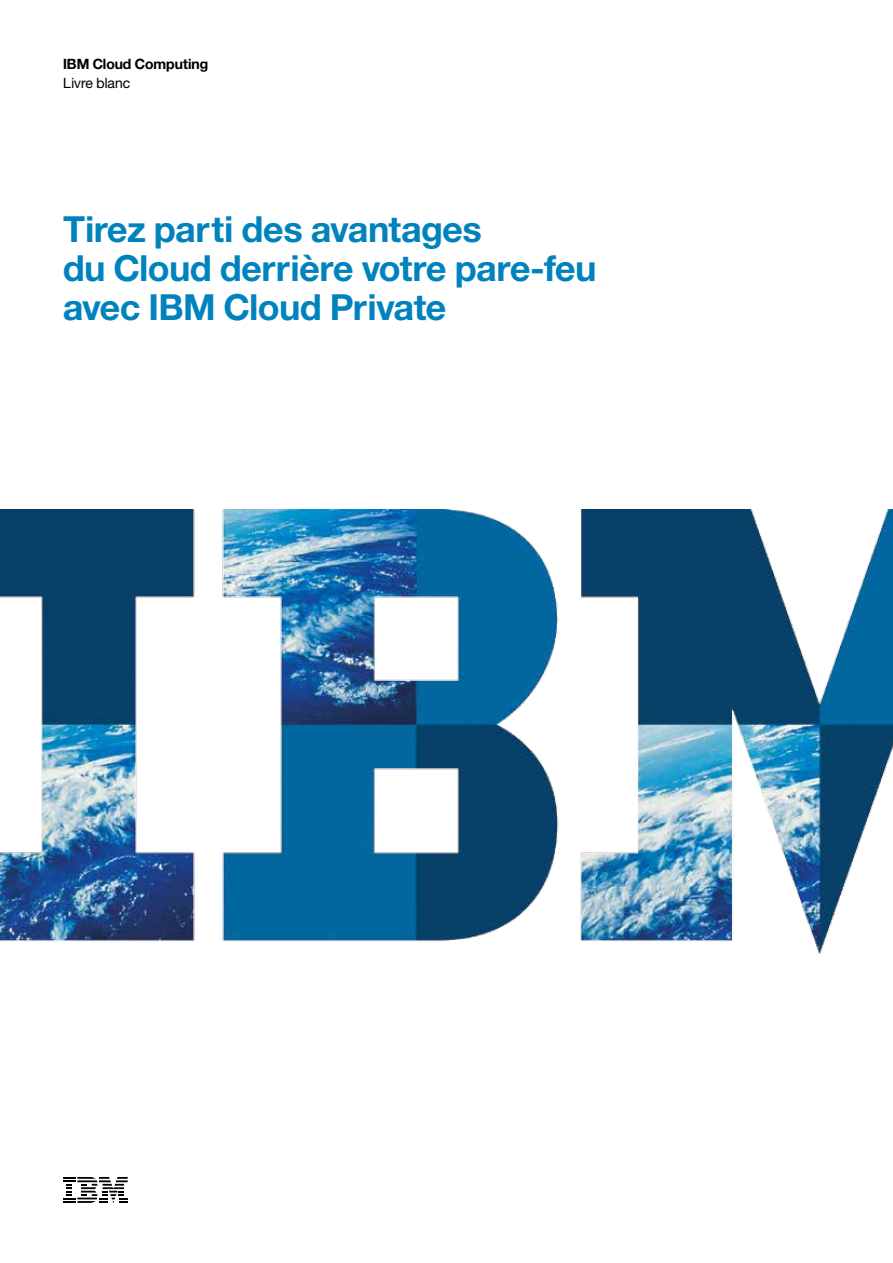
<style>
.page{position:relative;width:893px;height:1263px;background:#fff}
.page>*{position:absolute;margin:0;border:0;box-sizing:border-box;transform-origin:0 0}
.t1{font:36px/39px "Helv Neue Boldfor IBM";color:#0083bd}
.t2{font:14.25px "Helv Neue Boldfor IBM";color:#000}
.t3{font:14.25px "Helv Neue Romanfor IBM";color:#000}
</style>
<div class="page">
<img style="left:0;top:510px;width:893px;height:444px">
<svg style="left:63px;top:1177px;width:65px;height:26px"></svg>
<p class="t2" style="left:63px;top:55px;width:146px">IBM Cloud Computing</p>
<p class="t3" style="left:63px;top:74px;width:69px">Livre blanc</p>
<p class="t1" style="left:63px;top:208px;width:535px">Tirez parti des avantages<br>du Cloud derrière votre pare-feu avec IBM Cloud Private</p>
</div>
